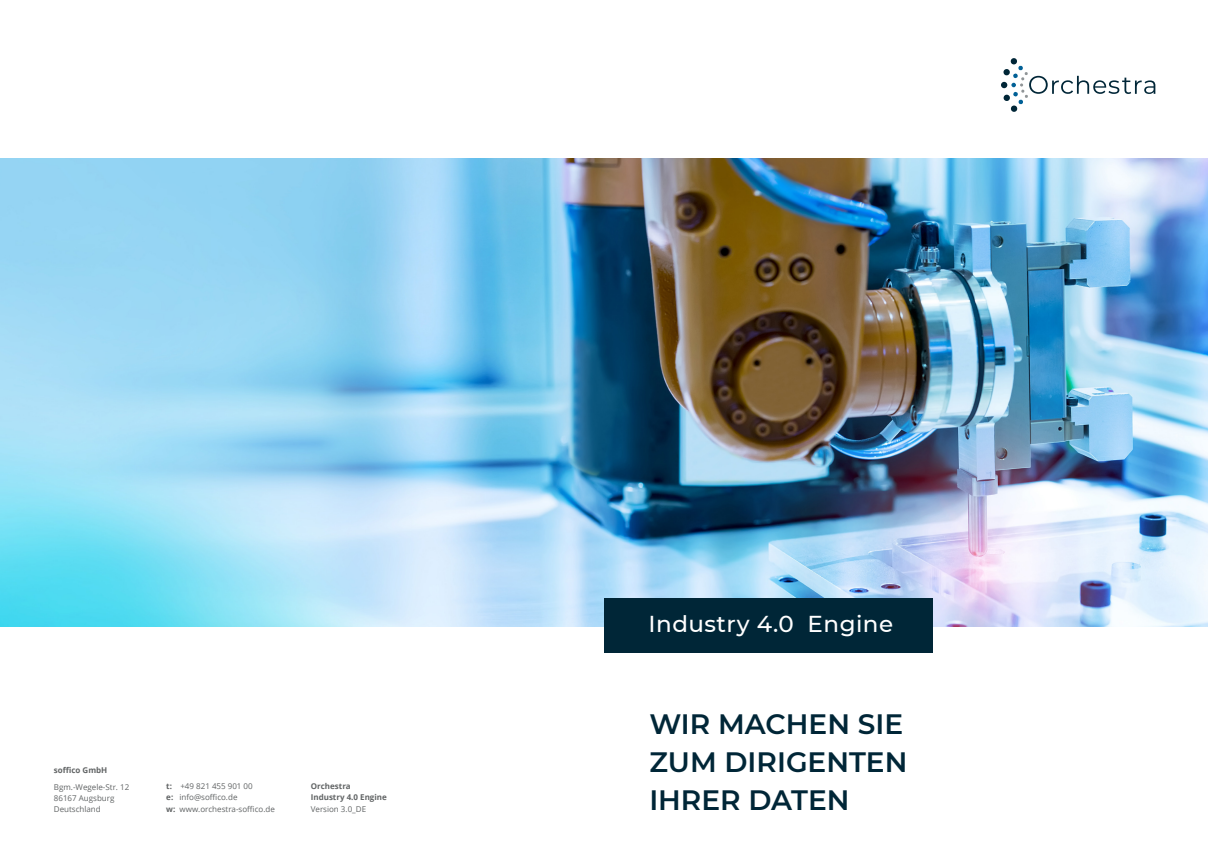
<style>
.page{position:relative;width:1208px;height:859px;background:#fff}
.page>*{position:absolute;margin:0;border:0;box-sizing:border-box;transform-origin:0 0}
.Überschrift{font:600 28px/38px "Montserrat";color:#002637}
.Überschrift_gesamt{font:500 23px "Montserrat";letter-spacing:.02em;color:#fff}
.Text{font:8px/11px "Open Sans";color:#616465}
.Text-2{font:700 8px/11px "Open Sans";color:#616465}
.s1{font-weight:400}
.s2{font-weight:700}
</style>
<div class="page">
<svg style="left:1001px;top:58px;width:154px;height:54px"></svg>
<img style="left:0;top:159px;width:1208px;height:467px">
<div style="left:604px;top:599px;width:328px;height:54px;background:#002637"></div>
<p class="Text-2" style="left:54px;top:764px;width:55px">soffico GmbH</p>
<p class="Text" style="left:54px;top:781px;width:77px">Bgm.-Wegele-Str. 12<br>86167 Augsburg<br>Deutschland</p>
<p class="Text-2" style="left:311px;top:781px;width:78px">Orchestra<br>Industry 4.0 Engine<br><span class="s1">Version 3.0_DE</span></p>
<p class="Text" style="left:166px;top:781px;width:110px"><span class="s2">t:</span> +49 821 455 901 00<br><span class="s2">e:</span> info@soffico.de<br><span class="s2">w:</span> www.orchestra-soffico.de</p>
<p class="Überschrift_gesamt" style="left:648px;top:607px;width:246px">Industry 4.0 Engine</p>
<p class="Überschrift" style="left:649px;top:703px;width:259px">WIR MACHEN SIE<br>ZUM DIRIGENTEN<br>IHRER DATEN</p>
</div>
